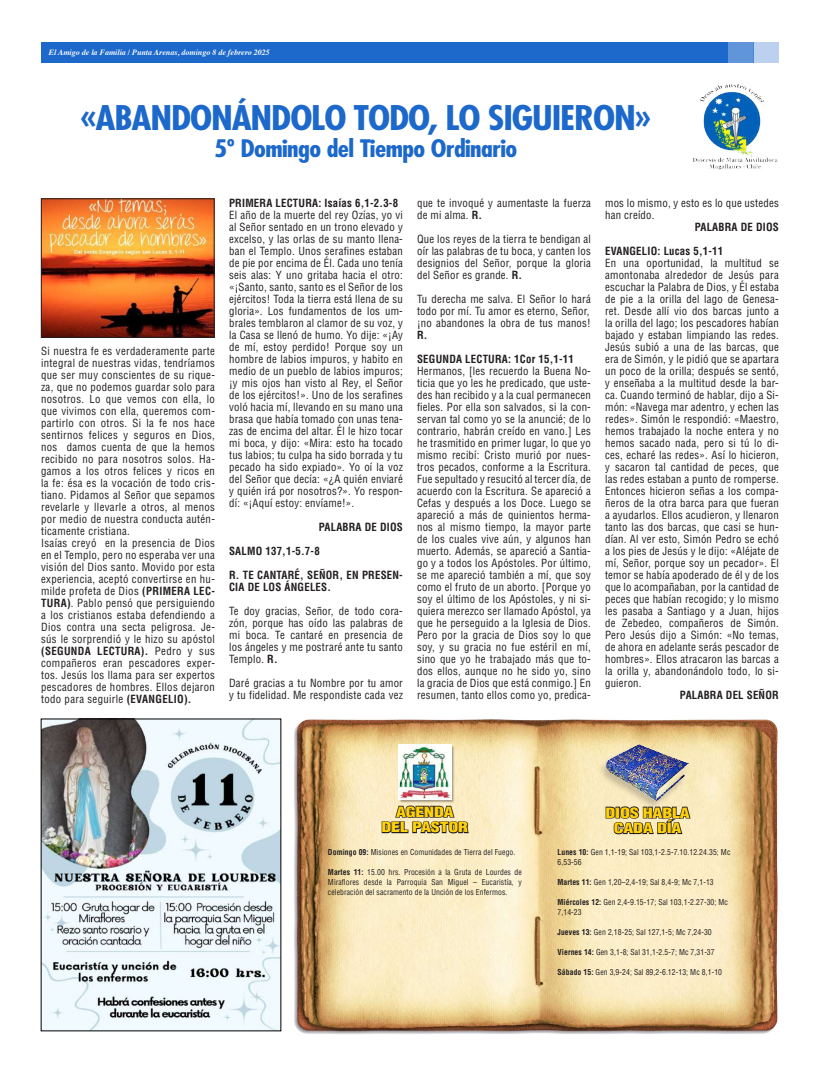
<style>
.page{position:relative;width:820px;height:1072px;background:#fff}
.page>*{position:absolute;margin:0;border:0;box-sizing:border-box;transform-origin:0 0}
.t1{font:700 condensed 33.1px "Futura Std";letter-spacing:-.03em;color:#1c68cb;scale:1.15 1}
.t2{font:700 condensed 23.5px "Futura Std";letter-spacing:-.02em;color:#1c68cb;scale:1.15 1}
.t3{font:900 condensed 13.8px/15.6px "Helvetica LT Std";letter-spacing:-.01em;color:#fed006;text-align:center;scale:1.29 1}
.t4{font:condensed 11px/12px "Helvetica LT Std";letter-spacing:.02em;color:#231f20}
.t5{font:700 condensed 11px/24px "Helvetica LT Std";letter-spacing:.02em;color:#231f20}
.t6{font:condensed 8px/10px "Helvetica LT Std";letter-spacing:.01em;color:#231f20;scale:.96 1}
.t7{font:italic 700 8px "Times";color:#fff}
.s1{font-weight:700}
</style>
<div class="page">
<div style="left:753px;top:43px;width:25px;height:20px;background:#bbd1ef"></div>
<div style="left:41px;top:43px;width:712px;height:20px;background:#6095da"></div>
<div style="left:41px;top:43px;width:686px;height:20px;background:#1c68cb"></div>
<img style="left:693px;top:84px;width:85px;height:86px">
<img style="left:266px;top:718px;width:512px;height:316px">
<div style="left:597px;top:743px;width:114px;height:73px;background:#231f20;opacity:.25"></div>
<img style="left:598px;top:745px;width:98px;height:55px">
<svg style="left:604px;top:792px;width:87px;height:43px"></svg>
<div style="left:399px;top:745px;width:59px;height:62px;background:#231f20;opacity:.4"></div>
<img style="left:398px;top:745px;width:53px;height:47px">
<svg style="left:381px;top:792px;width:88px;height:91px"></svg>
<img style="left:43px;top:201px;width:169px;height:134px">
<div style="left:41px;top:199px;width:173px;height:138px;border:1px solid #231f20"></div>
<img style="left:43px;top:720px;width:236px;height:309px">
<p class="t7" style="left:49px;top:45px;width:222px">El Amigo de la Familia / Punta Arenas, domingo 8 de febrero 2025</p>
<h1 class="t1" style="left:80px;top:97px;width:498px">«ABANDONÁNDOLO TODO, LO SIGUIERON»</h1>
<h2 class="t2" style="left:214px;top:134px;width:265px">5º Domingo del Tiempo Ordinario</h2>
<p class="t4" style="left:41px;top:345px;width:175px">Si nuestra fe es verdaderamente parte integral de nuestras vidas, tendríamos que ser muy conscientes de su rique&shy;za, que no podemos guardar solo para nosotros. Lo que vemos con ella, lo que vivimos con ella, queremos com&shy;partirlo con otros. Si la fe nos hace sentirnos felices y seguros en Dios, nos damos cuenta de que la hemos recibido no para nosotros solos. Ha&shy;gamos a los otros felices y ricos en la fe: ésa es la vocación de todo cris&shy;tiano. Pidamos al Señor que sepamos revelarle y llevarle a otros, al menos por medio de nuestra conducta autén&shy;ticamente cristiana.<br>I saías creyó en la presencia de Dios en el Templo, pero no esperaba ver una visión del Dios santo. Movido por esta experiencia, aceptó convertirse en hu&shy;milde profeta de Dios <span class="s1">(PRIMERA LEC-TURA)</span>. Pablo pensó que persiguiendo a los cristianos estaba defendiendo a Dios contra una secta peligrosa. Je&shy;sús le sorprendió y le hizo su apóstol <span class="s1">(SEGUNDA LECTURA).</span> Pedro y sus compañeros eran pescadores exper&shy;tos. Jesús los llama para ser expertos pescadores de hombres. Ellos dejaron todo para seguirle <span class="s1">(EVANGELIO).</span></p>
<p class="t5" style="left:229px;top:190px;width:170px">PRIMERA LECTURA: Isaías 6,1-2.3-8</p>
<p class="t4" style="left:229px;top:208px;width:175px;text-align:justify">El año de la muerte del rey Ozías, yo vi al Señor sentado en un trono elevado y excelso, y las orlas de su manto llena&shy;ban el Templo. U nos serafines estaban de pie por encima de Él. Cada uno tenía seis alas: Y uno gritaba hacia el otro: «¡Santo, santo, santo es el Señor de los ejércitos! Toda la tierra está llena de su gloria». Los fundamentos de los um&shy;brales temblaron al clamor de su voz, y la Casa se llenó de humo. Yo dije: «¡Ay de mí, estoy perdido! Porque soy un hombre de labios impuros, y habito en medio de un pueblo de labios impuros; ¡y mis ojos han visto al Rey, el Señor de los ejércitos!». U no de los serafines voló hacia mí, llevando en su mano una brasa que había tomado con unas tena&shy;zas de encima del altar. Él le hizo tocar mi boca, y dijo: «Mira: esto ha tocado tus labios; tu culpa ha sido borrada y tu pecado ha sido expiado». Yo oí la voz del Señor que decía: «¿A quién enviaré y quién irá por nosotros?». Yo respon&shy;dí: «¡Aquí estoy: envíame!».</p>
<p class="t5" style="left:229px;top:514px;width:175px;text-indent:90px">PALABRA DE DIOS<br>SALMO 137,1-5.7-8<br>R. TE CANTARÉ, SEÑOR, EN PRESEN-</p>
<p class="t5" style="left:229px;top:574px;width:103px">CIA DE LOS ÁNGELES.</p>
<p class="t4" style="left:229px;top:604px;width:175px;text-align:justify">Te doy gracias, Señor, de todo cora&shy;zón, porque has oído las palabras de mi boca. Te cantaré en presencia de los ángeles y me postraré ante tu santo Templo. <span class="s1">R.</span></p>
<p class="t4" style="left:229px;top:676px;width:175px">Daré gracias a tu Nombre por tu amor y tu fidelidad. Me respondiste cada vez</p>
<p class="t4" style="left:417px;top:196px;width:175px">que te invoqué y aumentaste la fuerza de mi alma. <span class="s1">R.</span></p>
<p class="t4" style="left:417px;top:232px;width:175px;text-align:justify">Que los reyes de la tierra te bendigan al oír las palabras de tu boca, y canten los designios del Señor, porque la gloria del Señor es grande. <span class="s1">R.</span></p>
<p class="t4" style="left:417px;top:292px;width:175px">Tu derecha me salva. El Señor lo hará todo por mí. Tu amor es eterno, Señor, ¡no abandones la obra de tus manos!</p>
<p class="t5" style="left:417px;top:322px;width:158px">R.<br>SEGUNDA LECTURA: 1Cor 15,1-11</p>
<p class="t4" style="left:417px;top:364px;width:175px;text-align:justify">Hermanos, [les recuerdo la Buena No&shy;ticia que yo les he predicado, que uste&shy;des han recibido y a la cual permanecen fieles. Por ella son salvados, si la con&shy;servan tal como yo se la anuncié; de lo contrario, habrán creído en vano.] Les he trasmitido en primer lugar, lo que yo mismo recibí: Cristo murió por nues&shy;tros pecados, conforme a la Escritura.<br>Fue sepultado y resucitó al tercer día, de acuerdo con la Escritura. Se apareció a Cefas y después a los Doce. Luego se apareció a más de quinientos herma&shy;nos al mismo tiempo, la mayor parte de los cuales vive aún, y algunos han muerto. Además, se apareció a Santia&shy;go y a todos los Apóstoles. Por último, se me apareció también a mí, que soy como el fruto de un aborto. [Porque yo soy el último de los Apóstoles, y ni si&shy;quiera merezco ser llamado Apóstol, ya que he perseguido a la Iglesia de Dios.<br>Pero por la gracia de Dios soy lo que soy, y su gracia no fue estéril en mí, sino que yo he trabajado más que to&shy;dos ellos, aunque no he sido yo, sino la gracia de Dios que está conmigo.] En resumen, tanto ellos como yo, predica-</p>
<p class="t4" style="left:604px;top:196px;width:175px">mos lo mismo, y esto es lo que ustedes han creído.</p>
<p class="t5" style="left:604px;top:214px;width:175px;text-indent:90px">PALABRA DE DIOS<br>EVANGELIO: Lucas 5,1-11</p>
<p class="t4" style="left:604px;top:256px;width:175px;text-align:justify">En una oportunidad, la multitud se amontonaba alrededor de Jesús para escuchar la Palabra de Dios, y Él estaba de pie a la orilla del lago de Genesa&shy;ret. Desde allí vio dos barcas junto a la orilla del lago; los pescadores habían bajado y estaban limpiando las redes.<br>Jesús subió a una de las barcas, que era de Simón, y le pidió que se apartara un poco de la orilla; después se sentó, y enseñaba a la multitud desde la bar&shy;ca. Cuando terminó de hablar, dijo a Si&shy;món: «Navega mar adentro, y echen las redes». Simón le respondió: «Maestro, hemos trabajado la noche entera y no hemos sacado nada, pero si tú lo di&shy;ces, echaré las redes». Así lo hicieron, y sacaron tal cantidad de peces, que las redes estaban a punto de romperse.<br>Entonces hicieron señas a los compa&shy;ñeros de la otra barca para que fueran a ayudarlos. Ellos acudieron, y llenaron tanto las dos barcas, que casi se hun&shy;dían. Al ver esto, Simón Pedro se echó a los pies de Jesús y le dijo: «Aléjate de mí, Señor, porque soy un pecador». El temor se había apoderado de él y de los que lo acompañaban, por la cantidad de peces que habían recogido; y lo mismo les pasaba a Santiago y a Juan, hijos de Zebedeo, compañeros de Simón.<br>Pero Jesús dijo a Simón: «No temas, de ahora en adelante serás pescador de hombres». Ellos atracaron las barcas a la orilla y, abandonándolo todo, lo si&shy;guieron.</p>
<p class="t5" style="left:679px;top:682px;width:100px">PALABRA DEL SEÑOR</p>
<p class="t3" style="left:381px;top:804px;width:69px">AGENDA<br>DEL PASTOR</p>
<p class="t6" style="left:328px;top:846px;width:197px"><span class="s1">Domingo 09:</span> Misiones en Comunidades de Tierra del Fuego.</p>
<p class="t6" style="left:328px;top:866px;width:203px;text-align:justify"><span class="s1">Martes 11:</span> 15.00 hrs. Procesión a la Gruta de Lourdes de Miraflores desde la Parroquia San Miguel – Eucaristía, y celebración del sacramento de la U nción de los Enfermos.</p>
<p class="t3" style="left:605px;top:804px;width:67px">DIOS HABLA<br>CADA DÍA</p>
<p class="t6" style="left:557px;top:847px;width:181px"><span class="s1">Lunes 10:</span> Gen 1,1-19; Sal 103,1-2.5-7.10.12.24.35; Mc<br>6,53-56</p>
<p class="t6" style="left:557px;top:877px;width:164px"><span class="s1">Martes 11:</span> Gen 1,20–2,4-19; Sal 8,4-9; Mc 7,1-13</p>
<p class="t6" style="left:557px;top:897px;width:179px"><span class="s1">Miércoles 12:</span> Gen 2,4-9.15-17; Sal 103,1-2.27-30; Mc<br>7,14-23</p>
<p class="t6" style="left:557px;top:927px;width:162px"><span class="s1">Jueves 13:</span> Gen 2,18-25; Sal 127,1-5; Mc 7,24-30</p>
<p class="t6" style="left:557px;top:947px;width:165px"><span class="s1">Viernes 14:</span> Gen 3,1-8; Sal 31,1-2.5-7; Mc 7,31-37</p>
<p class="t6" style="left:557px;top:967px;width:173px"><span class="s1">Sábado 15:</span> Gen 3,9-24; Sal 89,2-6.12-13; Mc 8,1-10</p>
</div>
